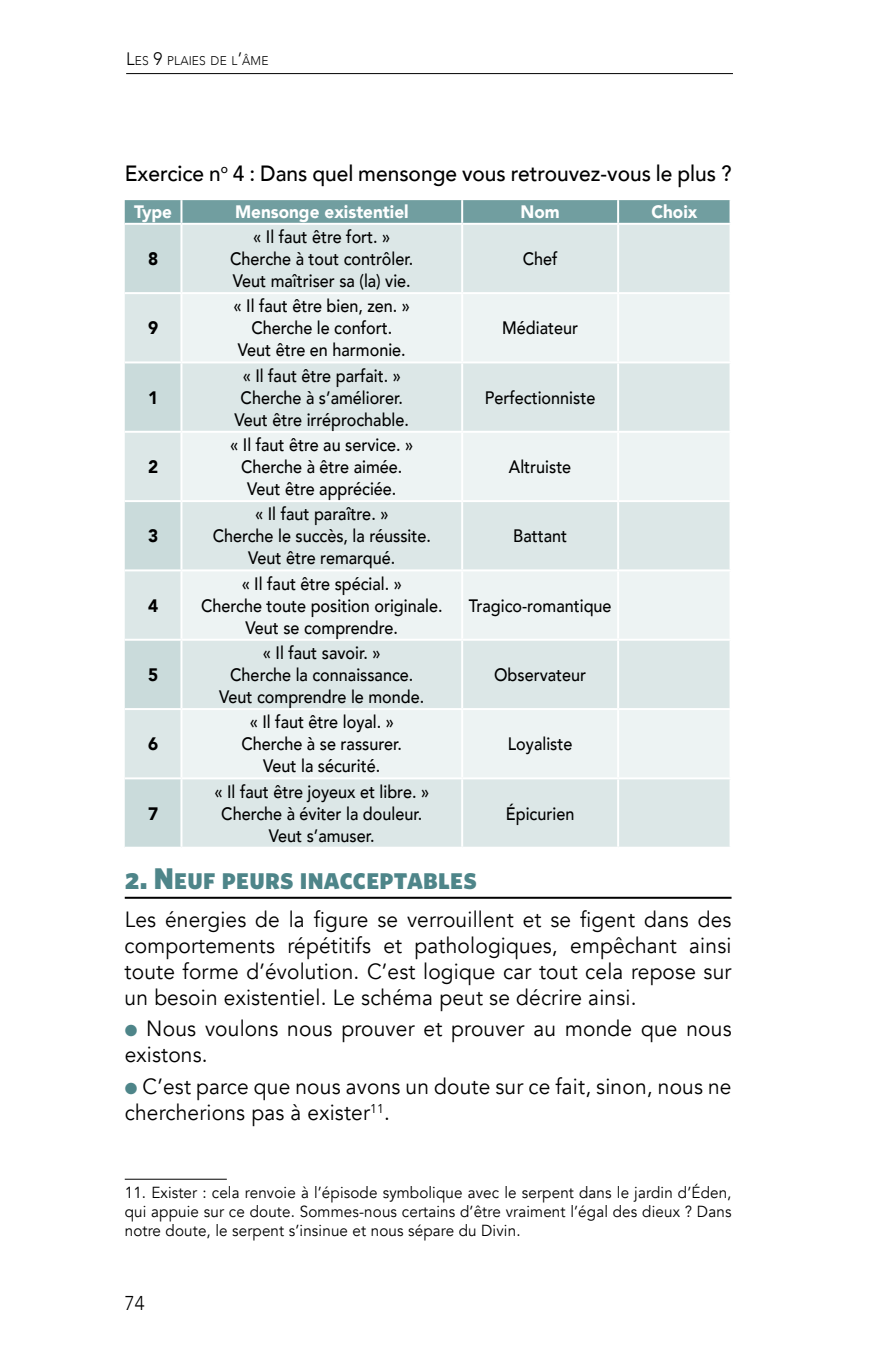
<style>
.page{position:relative;width:879px;height:1361px;background:#fff}
.page>*{position:absolute;margin:0;border:0;box-sizing:border-box;transform-origin:0 0}
.t1{font:30px "Whitney Black SC";letter-spacing:.01em;color:#4e8589;scale:.95 1}
.t2{font:22px/26px "Avenir";letter-spacing:.01em;color:#000;scale:.95 1}
.t3{font:500 22px "Avenir";color:#000;scale:.95 1}
.t4{font:300 20px "Avenir";color:#000;scale:.95 1}
.t5{font:500 18px/22px "Avenir";color:#000;text-align:center;scale:.9 1}
.t6{font:900 18px "Avenir";color:#fff;scale:.95 1}
.t7{font:900 18px "Avenir";color:#000;scale:.95 1}
.t8{font:16px/19px "Avenir";letter-spacing:.01em;color:#000;text-align:justify;scale:.95 1}
.t9{font:300 12.6px "Avenir";letter-spacing:.015em;color:#000;scale:.95 1}
.s1{font-size:18px}
.s2{color:#4e8589}
</style>
<div class="page">
<hr style="left:126px;top:73px;width:607px;height:1px;background:#000">
<hr style="left:125px;top:897px;width:606px;height:2px;background:#000">
<svg style="left:125px;top:200px;width:604px;height:23px;background:#739fa1"></svg>
<svg style="left:125px;top:225px;width:604px;height:621px;background:#d8e4e4"></svg>
<svg style="left:182px;top:294px;width:547px;height:483px;background:#e5eded"></svg>
<hr style="left:180px;top:200px;width:2px;height:23px;background:#fff">
<hr style="left:461px;top:200px;width:2px;height:23px;background:#fff">
<hr style="left:617px;top:200px;width:2px;height:23px;background:#fff">
<hr style="left:180px;top:225px;width:2px;height:67px;background:#fff">
<hr style="left:461px;top:225px;width:2px;height:67px;background:#fff">
<hr style="left:617px;top:225px;width:2px;height:67px;background:#fff">
<hr style="left:125px;top:292px;width:56px;height:2px;background:#fff">
<hr style="left:181px;top:292px;width:281px;height:2px;background:#fff">
<hr style="left:180px;top:294px;width:2px;height:67px;background:#fff">
<hr style="left:462px;top:292px;width:156px;height:2px;background:#fff">
<hr style="left:461px;top:294px;width:2px;height:67px;background:#fff">
<hr style="left:618px;top:292px;width:113px;height:2px;background:#fff">
<hr style="left:617px;top:294px;width:2px;height:67px;background:#fff">
<hr style="left:125px;top:361px;width:56px;height:2px;background:#fff">
<hr style="left:181px;top:361px;width:281px;height:2px;background:#fff">
<hr style="left:180px;top:363px;width:2px;height:68px;background:#fff">
<hr style="left:462px;top:361px;width:156px;height:2px;background:#fff">
<hr style="left:461px;top:363px;width:2px;height:68px;background:#fff">
<hr style="left:618px;top:361px;width:113px;height:2px;background:#fff">
<hr style="left:617px;top:363px;width:2px;height:68px;background:#fff">
<hr style="left:125px;top:431px;width:56px;height:2px;background:#fff">
<hr style="left:181px;top:431px;width:281px;height:2px;background:#fff">
<hr style="left:180px;top:433px;width:2px;height:67px;background:#fff">
<hr style="left:462px;top:431px;width:156px;height:2px;background:#fff">
<hr style="left:461px;top:433px;width:2px;height:67px;background:#fff">
<hr style="left:618px;top:431px;width:113px;height:2px;background:#fff">
<hr style="left:617px;top:433px;width:2px;height:67px;background:#fff">
<hr style="left:125px;top:500px;width:56px;height:2px;background:#fff">
<hr style="left:181px;top:500px;width:281px;height:2px;background:#fff">
<hr style="left:180px;top:502px;width:2px;height:67px;background:#fff">
<hr style="left:462px;top:500px;width:156px;height:2px;background:#fff">
<hr style="left:461px;top:502px;width:2px;height:67px;background:#fff">
<hr style="left:618px;top:500px;width:113px;height:2px;background:#fff">
<hr style="left:617px;top:502px;width:2px;height:67px;background:#fff">
<hr style="left:125px;top:569px;width:56px;height:2px;background:#fff">
<hr style="left:181px;top:569px;width:281px;height:2px;background:#fff">
<hr style="left:180px;top:571px;width:2px;height:68px;background:#fff">
<hr style="left:462px;top:569px;width:156px;height:2px;background:#fff">
<hr style="left:461px;top:571px;width:2px;height:68px;background:#fff">
<hr style="left:618px;top:569px;width:113px;height:2px;background:#fff">
<hr style="left:617px;top:571px;width:2px;height:68px;background:#fff">
<hr style="left:125px;top:639px;width:56px;height:2px;background:#fff">
<hr style="left:181px;top:639px;width:281px;height:2px;background:#fff">
<hr style="left:180px;top:641px;width:2px;height:67px;background:#fff">
<hr style="left:462px;top:639px;width:156px;height:2px;background:#fff">
<hr style="left:461px;top:641px;width:2px;height:67px;background:#fff">
<hr style="left:618px;top:639px;width:113px;height:2px;background:#fff">
<hr style="left:617px;top:641px;width:2px;height:67px;background:#fff">
<hr style="left:125px;top:708px;width:56px;height:2px;background:#fff">
<hr style="left:181px;top:708px;width:281px;height:2px;background:#fff">
<hr style="left:180px;top:710px;width:2px;height:67px;background:#fff">
<hr style="left:462px;top:708px;width:156px;height:2px;background:#fff">
<hr style="left:461px;top:710px;width:2px;height:67px;background:#fff">
<hr style="left:618px;top:708px;width:113px;height:2px;background:#fff">
<hr style="left:617px;top:710px;width:2px;height:67px;background:#fff">
<hr style="left:125px;top:777px;width:56px;height:2px;background:#fff">
<hr style="left:181px;top:777px;width:281px;height:2px;background:#fff">
<hr style="left:180px;top:779px;width:2px;height:67px;background:#fff">
<hr style="left:462px;top:777px;width:156px;height:2px;background:#fff">
<hr style="left:461px;top:779px;width:2px;height:67px;background:#fff">
<hr style="left:618px;top:777px;width:113px;height:2px;background:#fff">
<hr style="left:617px;top:779px;width:2px;height:67px;background:#fff">
<hr style="left:125px;top:1179px;width:102px;height:1px;background:#000">
<p class="t9" style="left:126px;top:53px;width:151px"><span class="s1">L</span>ES <span class="s1">9</span> PLAIES DE L<span class="s1">’</span>ÂME</p>
<p class="t3" style="left:125px;top:154px;width:640px">Exercice n<sup>o</sup> 4 : Dans quel mensonge vous retrouvez-vous le plus ?</p>
<p class="t6" style="left:134px;top:196px;width:42px">Type</p>
<p class="t6" style="left:235px;top:196px;width:184px">Mensonge existentiel</p>
<p class="t6" style="left:520px;top:196px;width:43px">Nom</p>
<p class="t6" style="left:651px;top:196px;width:50px">Choix</p>
<p class="t7" style="left:148px;top:243px;width:12px">8</p>
<p class="t5" style="left:230px;top:225px;width:205px">« Il faut être fort. »<br>Cherche à tout contrôler.<br>Veut maîtriser sa (la) vie.</p>
<p class="t5" style="left:523px;top:247px;width:40px">Chef</p>
<p class="t7" style="left:148px;top:313px;width:12px">9</p>
<p class="t5" style="left:234px;top:294px;width:198px">« Il faut être bien, zen. »<br>Cherche le confort.<br>Veut être en harmonie.</p>
<p class="t5" style="left:502px;top:316px;width:86px">Médiateur</p>
<p class="t7" style="left:148px;top:382px;width:12px">1</p>
<p class="t5" style="left:235px;top:363px;width:195px">« Il faut être parfait. »<br>Cherche à s’améliorer.<br>Veut être irréprochable.</p>
<p class="t5" style="left:485px;top:385px;width:124px">Perfectionniste</p>
<p class="t7" style="left:148px;top:451px;width:12px">2</p>
<p class="t5" style="left:230px;top:433px;width:205px">« Il faut être au service. »<br>Cherche à être aimée.<br>Veut être appréciée.</p>
<p class="t5" style="left:509px;top:455px;width:71px">Altruiste</p>
<p class="t7" style="left:148px;top:521px;width:12px">3</p>
<p class="t5" style="left:213px;top:502px;width:244px">« Il faut paraître. »<br>Cherche le succès, la réussite.<br>Veut être remarqué.</p>
<p class="t5" style="left:513px;top:524px;width:62px">Battant</p>
<p class="t7" style="left:148px;top:590px;width:12px">4</p>
<p class="t5" style="left:201px;top:571px;width:270px">« Il faut être spécial. »<br>Cherche toute position originale.<br>Veut se comprendre.</p>
<p class="t5" style="left:469px;top:593px;width:160px">Tragico-romantique</p>
<p class="t7" style="left:148px;top:659px;width:12px">5</p>
<p class="t5" style="left:219px;top:641px;width:229px">« Il faut savoir. »<br>Cherche la connaissance.<br>Veut comprendre le monde.</p>
<p class="t5" style="left:494px;top:663px;width:104px">Observateur</p>
<p class="t7" style="left:148px;top:729px;width:12px">6</p>
<p class="t5" style="left:241px;top:710px;width:180px">« Il faut être loyal. »<br>Cherche à se rassurer.<br>Veut la sécurité.</p>
<p class="t5" style="left:508px;top:732px;width:73px">Loyaliste</p>
<p class="t7" style="left:148px;top:798px;width:12px">7</p>
<p class="t5" style="left:214px;top:779px;width:240px">« Il faut être joyeux et libre. »<br>Cherche à éviter la douleur.<br>Veut s’amuser.</p>
<p class="t5" style="left:506px;top:801px;width:77px">Épicurien</p>
<h1 class="t1" style="left:125px;top:860px;width:372px">2. Neuf peurs inacceptables</h1>
<p class="t2" style="left:125px;top:906px;width:640px;text-align:justify">Les énergies de la figure se verrouillent et se figent dans des comportements répétitifs et pathologiques, empêchant ainsi toute forme d’évolution. C’est logique car tout cela repose sur un besoin existentiel. Le schéma peut se décrire ainsi.</p>
<p class="t2" style="left:125px;top:1016px;width:640px"><span class="s2">●</span> Nous voulons nous prouver et prouver au monde que nous existons.</p>
<p class="t2" style="left:125px;top:1074px;width:640px"><span class="s2">●</span> C’est parce que nous avons un doute sur ce fait, sinon, nous ne chercherions pas à exister<sup>11</sup>.</p>
<p class="t8" style="left:125px;top:1183px;width:640px">11. Exister : cela renvoie à l’épisode symbolique avec le serpent dans le jardin d’Éden, qui appuie sur ce doute. Sommes-nous certains d’être vraiment l’égal des dieux ? Dans notre doute, le serpent s’insinue et nous sépare du Divin.</p>
<p class="t4" style="left:125px;top:1291px;width:22px">74</p>
</div>
